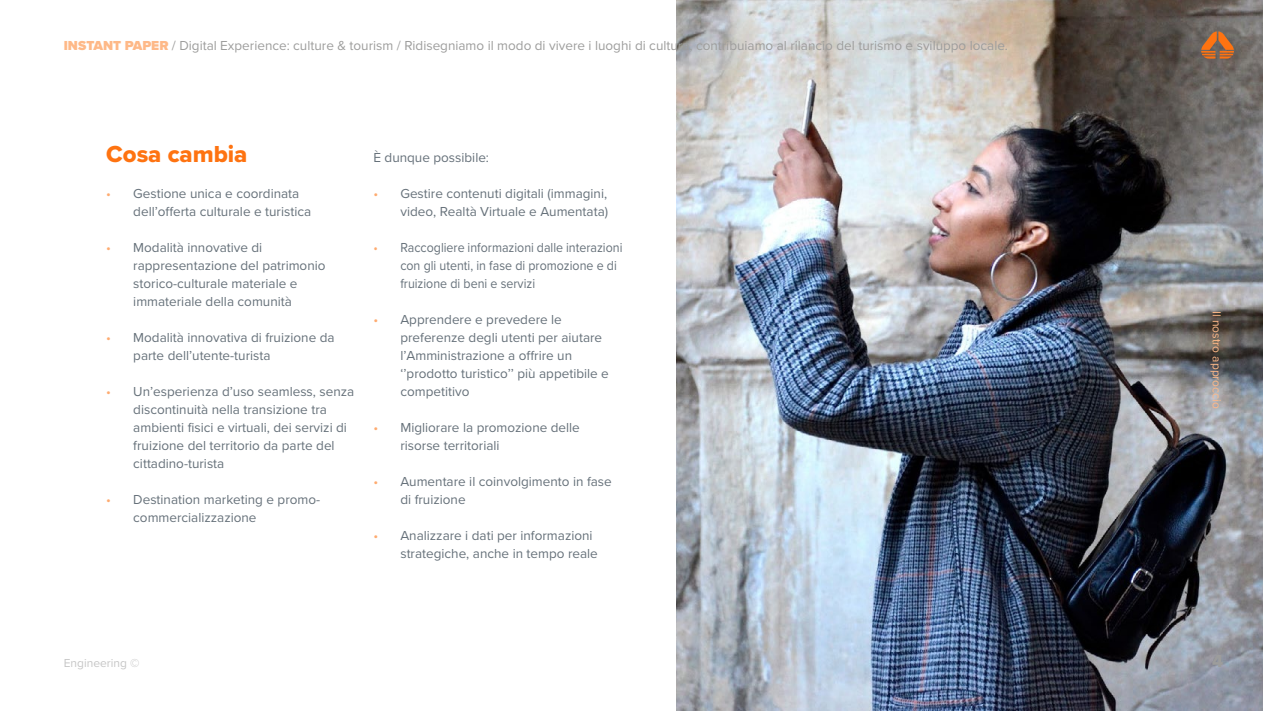
<style>
.page{position:relative;width:1263px;height:711px;background:#fff}
.page>*{position:absolute;margin:0;border:0;box-sizing:border-box;transform-origin:0 0}
.t1{font:24px "Proxima Nova Extrabld";color:#fe7311}
.t2{font:18px "Proxima Nova Extrabld";color:#9d9d9c}
.t3{font:13.5px/18px "Proxima Nova";color:#66717a}
.t4{font:13.5px "Proxima Nova";color:#9d9d9c}
.t5{font:13.5px/18px "Proxima Nova";color:#66717a;scale:.92 1}
.t6{font:12px "Proxima Nova";color:#feb988}
.t7{font:12px "Proxima Nova";color:#c6c6c6}
.s1{font-weight:900;color:#feb988}
.s2{color:#feab70}
</style>
<div class="page">
<img style="left:676px;top:0;width:587px;height:710px">
<svg style="left:1201px;top:31px;width:33px;height:28px"></svg>
<p class="t4" style="left:64px;top:36px;width:946px"><span class="s1">INSTANT PAPER</span> / Digital Experience: culture &amp; tourism / Ridisegniamo il modo di vivere i luoghi di cultura, contribuiamo al rilancio del turismo e sviluppo locale.</p>
<h1 class="t1" style="left:106px;top:136px;width:143px">Cosa cambia</h1>
<p class="t3" style="left:133px;top:184px;width:179px;text-indent:-27px"><span class="s2">•</span> Gestione unica e coordinata dell’offerta culturale e turistica</p>
<p class="t3" style="left:133px;top:238px;width:194px;text-indent:-27px"><span class="s2">•</span> Modalità innovative di rappresentazione del patrimonio storico-culturale materiale e immateriale della comunità</p>
<p class="t3" style="left:133px;top:328px;width:203px;text-indent:-27px"><span class="s2">•</span> Modalità innovativa di fruizione da parte dell’utente-turista</p>
<p class="t3" style="left:133px;top:382px;width:222px;text-indent:-27px"><span class="s2">•</span> Un’esperienza d’uso seamless, senza discontinuità nella transizione tra ambienti fisici e virtuali, dei servizi di fruizione del territorio da parte del cittadino-turista</p>
<p class="t3" style="left:133px;top:490px;width:188px;text-indent:-27px"><span class="s2">•</span> Destination marketing e promo&shy;commercializzazione</p>
<p class="t3" style="left:373px;top:148px;width:117px">È dunque possibile:</p>
<p class="t3" style="left:373px;top:184px;width:236px;text-align:right"><span class="s2">•</span> Gestire contenuti digitali (immagini, video, Realtà Virtuale e Aumentata)</p>
<p class="t5" style="left:400px;top:238px;width:243px;text-indent:-27px"><span class="s2">•</span> Raccogliere informazioni dalle interazioni con gli utenti, in fase di promozione e di fruizione di beni e servizi</p>
<p class="t3" style="left:400px;top:310px;width:210px;text-indent:-27px"><span class="s2">•</span> Apprendere e prevedere le preferenze degli utenti per aiutare l’Amministrazione a offrire un ‘’prodotto turistico’’ più appetibile e competitivo</p>
<p class="t3" style="left:400px;top:418px;width:181px;text-indent:-27px"><span class="s2">•</span> Migliorare la promozione delle risorse territoriali</p>
<p class="t3" style="left:400px;top:472px;width:213px;text-indent:-27px"><span class="s2">•</span> Aumentare il coinvolgimento in fase di fruizione</p>
<p class="t3" style="left:400px;top:526px;width:199px;text-indent:-27px"><span class="s2">•</span> Analizzare i dati per informazioni strategiche, anche in tempo reale</p>
<p class="t6" style="left:1226px;top:311px;width:99px;rotate:90deg">Il nostro approccio</p>
<p class="t7" style="left:64px;top:653px;width:77px">Engineering ©</p>
<h2 class="t2" style="left:1212px;top:647px;width:13px">4</h2>
</div>
